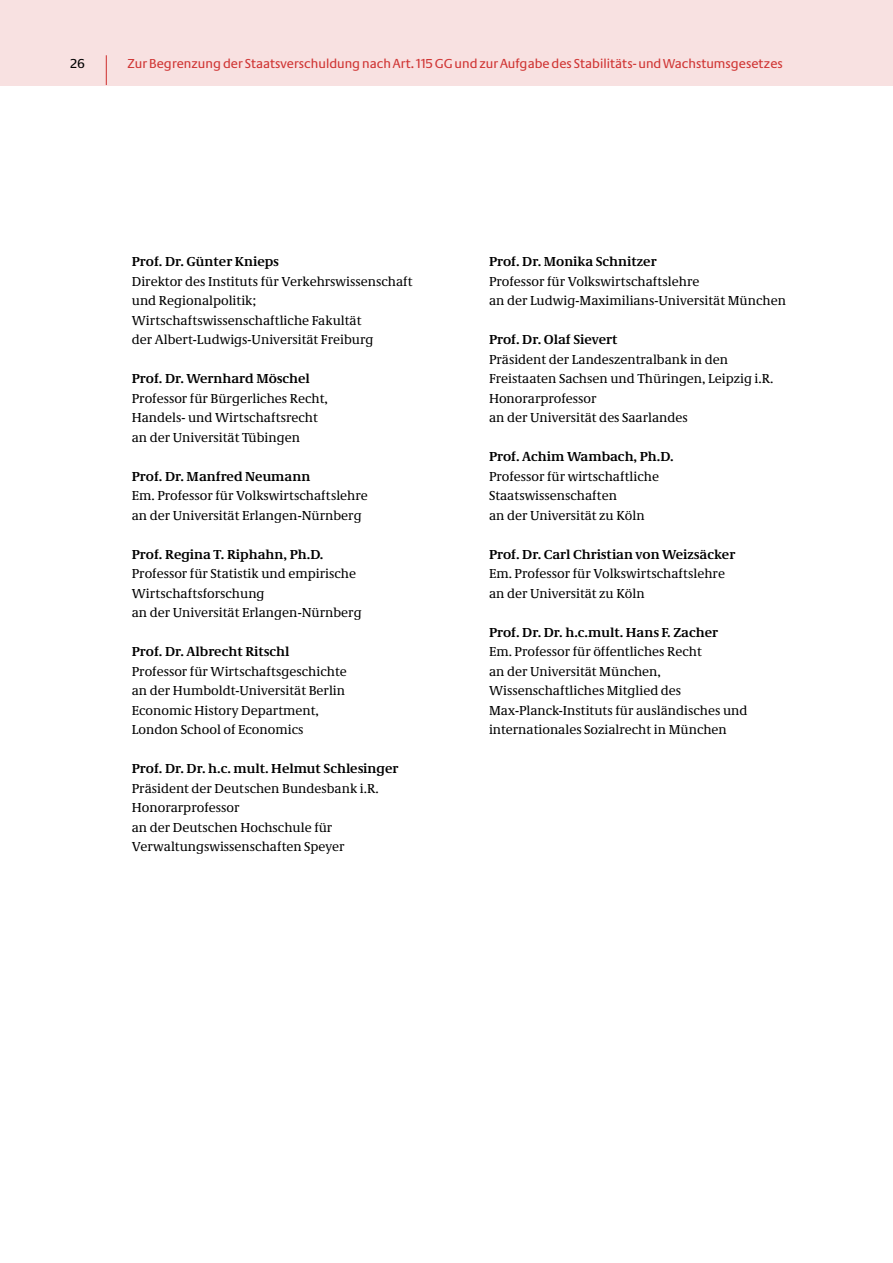
<style>
.page{position:relative;width:893px;height:1263px;background:#fff}
.page>*{position:absolute;margin:0;border:0;box-sizing:border-box;transform-origin:0 0}
.t1{font:13.5px/19.5px "Neue Demos";color:#000}
.t2{font:700 13.5px "Neue Demos";color:#000}
.t3{font:13.5px "Neue Praxis";color:#d03534}
.t4{font:13.5px "Neue Praxis";color:#000}
</style>
<div class="page">
<div style="left:0;top:0;width:893px;height:85px;background:#f8e1e1"></div>
<hr style="left:106px;top:55px;width:1px;height:30px;background:#d03534">
<p class="t4" style="left:71px;top:55px;width:16px">26</p>
<p class="t3" style="left:128px;top:55px;width:657px">Zur Begrenzung der Staatsverschuldung nach Art. 115 GG und zur Aufgabe des Stabilitäts- und Wachstumsgesetzes</p>
<p class="t2" style="left:132px;top:253px;width:149px">Prof. Dr. Günter Knieps</p>
<p class="t1" style="left:132px;top:271px;width:282px">Direktor des Instituts für Verkehrswissenschaft und Regionalpolitik; Wirtschaftswissenschaftliche Fakultät<br>der Albert-Ludwigs-Universität Freiburg</p>
<p class="t2" style="left:132px;top:370px;width:180px">Prof. Dr. Wernhard Möschel</p>
<p class="t1" style="left:132px;top:388px;width:198px">Professor für Bürgerliches Recht,<br>Handels- und Wirtschaftsrecht an der Universität Tübingen</p>
<p class="t2" style="left:132px;top:468px;width:180px">Prof. Dr. Manfred Neumann</p>
<p class="t1" style="left:132px;top:486px;width:238px">Em. Professor für Volkswirtschaftslehre an der Universität Erlangen-Nürnberg</p>
<p class="t2" style="left:132px;top:546px;width:193px">Prof. Regina T. Riphahn, Ph.D.</p>
<p class="t1" style="left:132px;top:564px;width:231px">Professor für Statistik und empirische<br>Wirtschaftsforschung<br>an der Universität Erlangen-Nürnberg</p>
<p class="t2" style="left:132px;top:643px;width:159px">Prof. Dr. Albrecht Ritschl</p>
<p class="t1" style="left:132px;top:661px;width:216px">Professor für Wirtschaftsgeschichte an der Humboldt-Universität Berlin Economic History Department, London School of Economics</p>
<p class="t2" style="left:132px;top:760px;width:268px">Prof. Dr. Dr. h.c. mult. Helmut Schlesinger</p>
<p class="t1" style="left:132px;top:778px;width:248px">Präsident der Deutschen Bundesbank i.R.<br>Honorarprofessor<br>an der Deutschen Hochschule für<br>Verwaltungswissenschaften Speyer</p>
<p class="t2" style="left:489px;top:253px;width:169px">Prof. Dr. Monika Schnitzer</p>
<p class="t1" style="left:489px;top:271px;width:298px">Professor für Volkswirtschaftslehre<br>an der Ludwig-Maximilians-Universität München</p>
<p class="t2" style="left:489px;top:331px;width:130px">Prof. Dr. Olaf Sievert</p>
<p class="t1" style="left:489px;top:349px;width:286px">Präsident der Landeszentralbank in den Freistaaten Sachsen und Thüringen, Leipzig i.R.<br>Honorarprofessor<br>an der Universität des Saarlandes</p>
<p class="t2" style="left:489px;top:448px;width:186px">Prof. Achim Wambach, Ph.D.</p>
<p class="t1" style="left:489px;top:466px;width:171px">Professor für wirtschaftliche<br>Staatswissenschaften<br>an der Universität zu Köln</p>
<p class="t2" style="left:489px;top:546px;width:248px">Prof. Dr. Carl Christian von Weizsäcker</p>
<p class="t1" style="left:489px;top:564px;width:238px">Em. Professor für Volkswirtschaftslehre an der Universität zu Köln</p>
<p class="t2" style="left:489px;top:624px;width:231px">Prof. Dr. Dr. h.c.mult. Hans F. Zacher</p>
<p class="t1" style="left:489px;top:642px;width:260px">Em. Professor für öffentliches Recht<br>an der Universität München, Wissenschaftliches Mitglied des Max-Planck-Instituts für ausländisches und internationales Sozialrecht in München</p>
</div>
